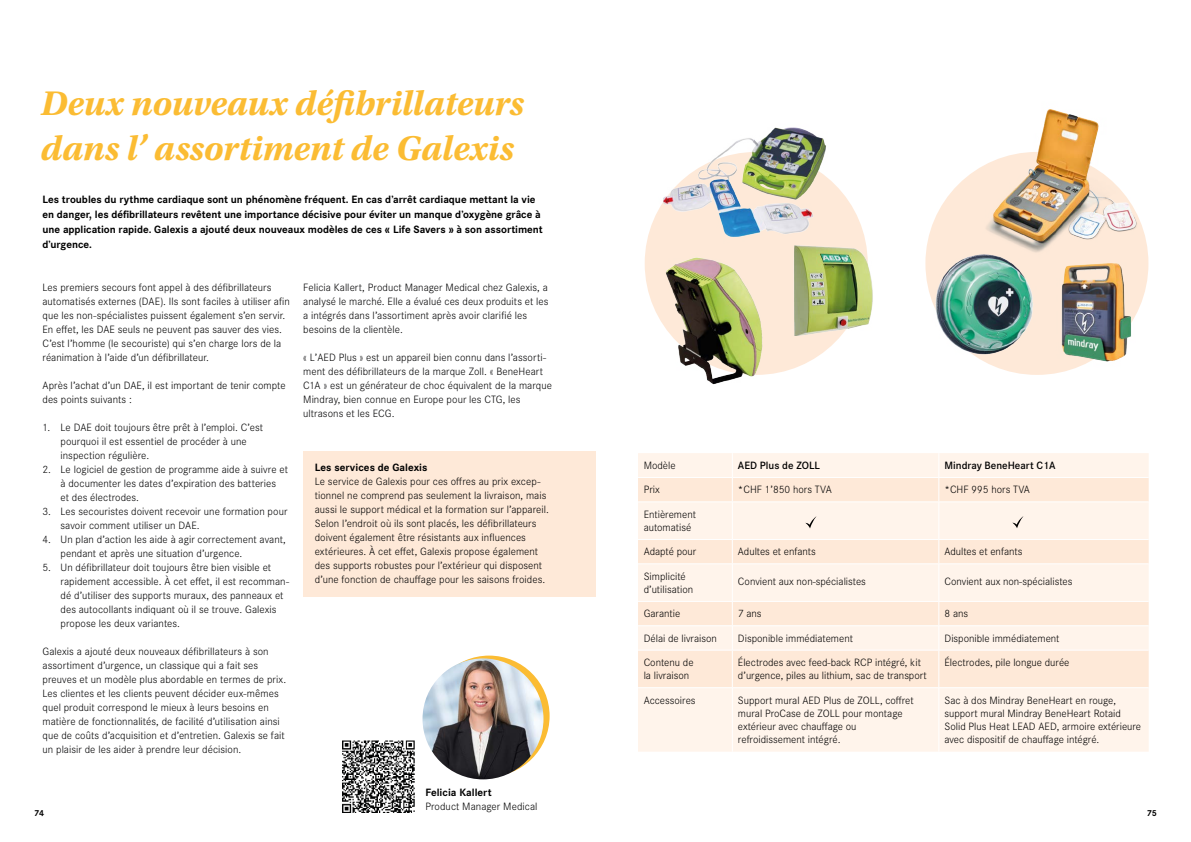
<style>
.page{position:relative;width:1191px;height:842px;background:#fff}
.page>*{position:absolute;margin:0;border:0;box-sizing:border-box;transform-origin:0 0}
.t1{font:italic 700 36px/45px "Utopia Std";color:#fbbc33}
.t2{font:300 11px/14px "Corporate S";color:#000}
.t3{font:300 11px/14px "Corporate S";letter-spacing:.005em;color:#020203}
.t4{font:700 11px/15px "Corporate S";color:#000}
.t5{font:600 11px "Corporate S";color:#000}
.t6{font:700 9px "Corporate S";color:#000}
</style>
<div class="page">
<div style="left:303px;top:451px;width:292px;height:146px;background:#fee9d8"></div>
<div style="left:638px;top:453px;width:510px;height:299px;background:#fff4eb"></div>
<svg style="left:638px;top:478px;width:510px;height:209px;background:#feeee1"></svg>
<hr style="left:638px;top:477px;width:94px;height:1px;background:#fff">
<hr style="left:732px;top:477px;width:207px;height:1px;background:#fff">
<svg style="left:732px;top:453px;width:1px;height:49px"></svg>
<hr style="left:939px;top:477px;width:209px;height:1px;background:#fff">
<svg style="left:938px;top:453px;width:1px;height:49px"></svg>
<hr style="left:638px;top:502px;width:94px;height:1px;background:#fff">
<hr style="left:732px;top:502px;width:207px;height:1px;background:#fff">
<hr style="left:732px;top:502px;width:1px;height:37px;background:#fff">
<hr style="left:939px;top:502px;width:209px;height:1px;background:#fff">
<hr style="left:938px;top:502px;width:1px;height:37px;background:#fff">
<hr style="left:638px;top:539px;width:94px;height:1px;background:#fff">
<hr style="left:732px;top:539px;width:207px;height:1px;background:#fff">
<svg style="left:732px;top:540px;width:1px;height:24px"></svg>
<hr style="left:939px;top:539px;width:209px;height:1px;background:#fff">
<svg style="left:938px;top:540px;width:1px;height:24px"></svg>
<hr style="left:638px;top:564px;width:94px;height:1px;background:#fff">
<hr style="left:732px;top:564px;width:207px;height:1px;background:#fff">
<hr style="left:732px;top:564px;width:1px;height:37px;background:#fff">
<hr style="left:939px;top:564px;width:209px;height:1px;background:#fff">
<hr style="left:938px;top:564px;width:1px;height:37px;background:#fff">
<hr style="left:638px;top:601px;width:94px;height:1px;background:#fff">
<hr style="left:732px;top:601px;width:207px;height:1px;background:#fff">
<hr style="left:939px;top:601px;width:209px;height:1px;background:#fff">
<hr style="left:638px;top:625px;width:94px;height:1px;background:#fff">
<hr style="left:732px;top:625px;width:207px;height:1px;background:#fff">
<svg style="left:732px;top:602px;width:1px;height:48px"></svg>
<hr style="left:939px;top:625px;width:209px;height:1px;background:#fff">
<svg style="left:938px;top:602px;width:1px;height:48px"></svg>
<hr style="left:638px;top:650px;width:94px;height:1px;background:#fff">
<hr style="left:732px;top:650px;width:207px;height:1px;background:#fff">
<hr style="left:732px;top:650px;width:1px;height:37px;background:#fff">
<hr style="left:939px;top:650px;width:209px;height:1px;background:#fff">
<hr style="left:938px;top:650px;width:1px;height:37px;background:#fff">
<hr style="left:638px;top:687px;width:94px;height:1px;background:#fff">
<hr style="left:732px;top:687px;width:207px;height:1px;background:#fff">
<hr style="left:732px;top:688px;width:1px;height:64px;background:#fff">
<hr style="left:939px;top:687px;width:209px;height:1px;background:#fff">
<hr style="left:938px;top:688px;width:1px;height:64px;background:#fff">
<div style="left:429px;top:656px;width:120px;height:120px;background:#fbbc33;border-radius:50%"></div>
<img style="left:422px;top:658px;width:121px;height:121px;border-radius:60px">
<svg style="left:805px;top:516px;width:11px;height:12px"></svg>
<svg style="left:1012px;top:516px;width:11px;height:12px"></svg>
<img style="left:342px;top:740px;width:73px;height:73px">
<div style="left:925px;top:152px;width:223px;height:223px;background:#fee9d8;border-radius:50%"></div>
<div style="left:644px;top:152px;width:223px;height:223px;background:#fee9d8;border-radius:50%"></div>
<img style="left:651px;top:127px;width:186px;height:110px">
<img style="left:661px;top:257px;width:105px;height:128px">
<img style="left:978px;top:109px;width:169px;height:143px">
<img style="left:931px;top:251px;width:106px;height:106px">
<img style="left:794px;top:243px;width:79px;height:92px">
<img style="left:1061px;top:263px;width:74px;height:105px">
<h1 class="t1" style="left:40px;top:81px;width:485px">Deux nouveaux défibrillateurs dans l’ assortiment de Galexis</h1>
<p class="t4" style="left:43px;top:192px;width:502px">Les troubles du rythme cardiaque sont un phénomène fréquent. En cas d’arrêt cardiaque mettant la vie en danger, les défibrillateurs revêtent une importance décisive pour éviter un manque d’oxygène grâce à une application rapide. Galexis a ajouté deux nouveaux modèles de ces « Life Savers » à son assortiment d’urgence.</p>
<p class="t2" style="left:43px;top:281px;width:249px">Les premiers secours font appel à des défibrillateurs automatisés externes (DAE). Ils sont faciles à utiliser afin que les non-spécialistes puissent également s’en servir.<br>En effet, les DAE seuls ne peuvent pas sauver des vies.<br>C’est l’homme (le secouriste) qui s’en charge lors de la réanimation à l’aide d’un défibrillateur.</p>
<p class="t2" style="left:43px;top:379px;width:245px">Après l’achat d’un DAE, il est important de tenir compte des points suivants :</p>
<p class="t3" style="left:61px;top:421px;width:204px;text-indent:-18px">1. Le DAE doit toujours être prêt à l’emploi. C’est pourquoi il est essentiel de procéder à une inspection régulière.</p>
<p class="t3" style="left:61px;top:463px;width:229px;text-indent:-18px">2. Le logiciel de gestion de programme aide à suivre et à documenter les dates d’expiration des batteries<br>et des électrodes.</p>
<p class="t3" style="left:61px;top:505px;width:228px;text-indent:-18px">3. Les secouristes doivent recevoir une formation pour savoir comment utiliser un DAE.</p>
<p class="t3" style="left:61px;top:533px;width:227px;text-indent:-18px">4. Un plan d’action les aide à agir correctement avant, pendant et après une situation d’urgence.</p>
<p class="t3" style="left:61px;top:561px;width:230px;text-indent:-18px">5. Un défibrillateur doit toujours être bien visible et rapidement accessible. À cet effet, il est recomman&shy;dé d’utiliser des supports muraux, des panneaux et des autocollants indiquant où il se trouve. Galexis propose les deux variantes.</p>
<p class="t3" style="left:43px;top:645px;width:245px">Galexis a ajouté deux nouveaux défibrillateurs à son assortiment d’urgence, un classique qui a fait ses preuves et un modèle plus abordable en termes de prix.<br>Les clientes et les clients peuvent décider eux-mêmes quel produit correspond le mieux à leurs besoins en matière de fonctionnalités, de facilité d’utilisation ainsi que de coûts d’acquisition et d’entretien. Galexis se fait un plaisir de les aider à prendre leur décision.</p>
<p class="t3" style="left:303px;top:280px;width:247px">Felicia Kallert, Product Manager Medical chez Galexis, a analysé le marché. Elle a évalué ces deux produits et les a intégrés dans l’assortiment après avoir clarifié les besoins de la clientèle.</p>
<p class="t3" style="left:303px;top:350px;width:250px">« L’AED Plus » est un appareil bien connu dans l’assorti&shy;ment des défibrillateurs de la marque Zoll. « BeneHeart C1A » est un générateur de choc équivalent de la marque Mindray, bien connue en Europe pour les CTG, les ultrasons et les ECG.</p>
<p class="t4" style="left:315px;top:460px;width:114px">Les services de Galexis</p>
<p class="t2" style="left:315px;top:474px;width:236px">Le service de Galexis pour ces offres au prix excep&shy;tionnel ne comprend pas seulement la livraison, mais aussi le support médical et la formation sur l’appareil.<br>Selon l’endroit où ils sont placés, les défibrillateurs doivent également être résistants aux influences extérieures. À cet effet, Galexis propose également des supports robustes pour l’extérieur qui disposent d’une fonction de chauffage pour les saisons froides.</p>
<p class="t2" style="left:643px;top:458px;width:33px">Modèle</p>
<p class="t5" style="left:738px;top:459px;width:83px">AED Plus de ZOLL</p>
<p class="t5" style="left:944px;top:459px;width:113px">Mindray BeneHeart C1A</p>
<p class="t2" style="left:643px;top:483px;width:18px">Prix</p>
<p class="t2" style="left:738px;top:483px;width:95px">*CHF 1’850 hors TVA</p>
<p class="t2" style="left:944px;top:483px;width:87px">*CHF 995 hors TVA</p>
<p class="t2" style="left:643px;top:508px;width:54px;line-height:13.2px">Entièrement automatisé</p>
<p class="t2" style="left:643px;top:545px;width:54px">Adapté pour</p>
<p class="t2" style="left:738px;top:545px;width:79px">Adultes et enfants</p>
<p class="t2" style="left:944px;top:545px;width:79px">Adultes et enfants</p>
<p class="t2" style="left:643px;top:569px;width:51px;line-height:13.2px">Simplicité d’utilisation</p>
<p class="t2" style="left:738px;top:575px;width:129px">Convient aux non-spécialistes</p>
<p class="t2" style="left:944px;top:575px;width:129px">Convient aux non-spécialistes</p>
<p class="t2" style="left:643px;top:607px;width:38px">Garantie</p>
<p class="t2" style="left:738px;top:607px;width:25px">7 ans</p>
<p class="t2" style="left:944px;top:607px;width:25px">8 ans</p>
<p class="t2" style="left:643px;top:631px;width:75px">Délai de livraison</p>
<p class="t2" style="left:738px;top:631px;width:117px">Disponible immédiatement</p>
<p class="t2" style="left:944px;top:631px;width:117px">Disponible immédiatement</p>
<p class="t2" style="left:643px;top:656px;width:51px;line-height:13.2px">Contenu de la livraison</p>
<p class="t2" style="left:738px;top:656px;width:190px;line-height:13.2px">Électrodes avec feed-back RCP intégré, kit d’urgence, piles au lithium, sac de transport</p>
<p class="t2" style="left:944px;top:655px;width:126px">Électrodes, pile longue durée</p>
<p class="t2" style="left:643px;top:693px;width:53px">Accessoires</p>
<p class="t2" style="left:738px;top:693px;width:177px;line-height:13.2px">Support mural AED Plus de ZOLL, coffret mural ProCase de ZOLL pour montage extérieur avec chauffage ou refroidissement intégré.</p>
<p class="t2" style="left:944px;top:693px;width:198px;line-height:13.2px">Sac à dos Mindray BeneHeart en rouge, support mural Mindray BeneHeart Rotaid Solid Plus Heat LEAD AED, armoire extérieure avec dispositif de chauffage intégré.</p>
<p class="t4" style="left:425px;top:785px;width:68px">Felicia Kallert</p>
<p class="t2" style="left:425px;top:800px;width:114px">Product Manager Medical</p>
<p class="t6" style="left:34px;top:808px;width:12px">74</p>
<p class="t6" style="left:1146px;top:808px;width:12px">75</p>
</div>
